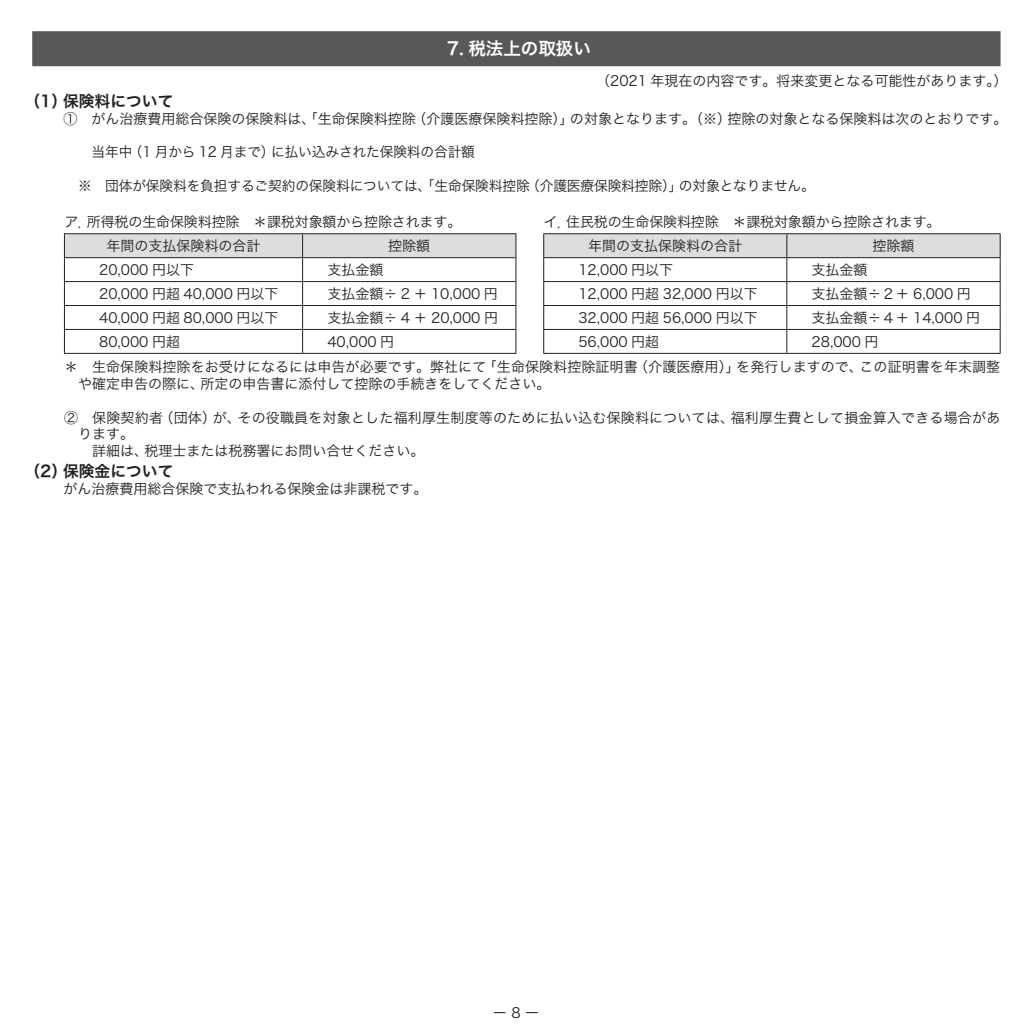
<style>
.page{position:relative;width:1032px;height:1032px;background:#fff}
.page>*{position:absolute;margin:0;border:0;box-sizing:border-box;transform-origin:0 0}
.t1{font:17.5px "Hira Kaku Std N W6";color:#fff}
.t2{font:15.75px "Hira Kaku Std N W6";color:#231f20}
.t3{font:14px/16.8px "Hira Kaku Std N W3";color:#231f20}
</style>
<div class="page">
<div style="left:32px;top:31px;width:968px;height:35px;background:#57585a"></div>
<hr style="left:64px;top:233px;width:239px;height:1px;background:#231f20">
<hr style="left:303px;top:233px;width:213px;height:1px;background:#231f20">
<hr style="left:543px;top:233px;width:244px;height:1px;background:#231f20">
<hr style="left:787px;top:233px;width:213px;height:1px;background:#231f20">
<hr style="left:64px;top:353px;width:239px;height:1px;background:#231f20">
<hr style="left:303px;top:353px;width:213px;height:1px;background:#231f20">
<hr style="left:543px;top:353px;width:244px;height:1px;background:#231f20">
<hr style="left:787px;top:353px;width:213px;height:1px;background:#231f20">
<svg style="left:64px;top:234px;width:937px;height:119px"></svg>
<p class="t1" style="left:447px;top:35px;width:146px">7. 税法上の取扱い</p>
<p class="t3" style="left:596px;top:72px;width:413px">（2021 年現在の内容です。将来変更となる可能性があります。）</p>
<p class="t2" style="left:24px;top:89px;width:151px">（1）保険料について</p>
<p class="t3" style="left:63px;top:110px;width:945px">①　がん治療費用総合保険の保険料は、「生命保険料控除（介護医療保険料控除）」の対象となります。（※）控除の対象となる保険料は次のとおりです。</p>
<p class="t3" style="left:78px;top:143px;width:398px">　当年中（1 月から 12 月まで）に払い込みされた保険料の合計額</p>
<p class="t3" style="left:78px;top:177px;width:738px">※　団体が保険料を負担するご契約の保険料については、「生命保険料控除（介護医療保険料控除）」の対象となりません。</p>
<p class="t3" style="left:64px;top:213px;width:398px">ア．所得税の生命保険料控除　＊課税対象額から控除されます。</p>
<p class="t3" style="left:544px;top:213px;width:398px">イ．住民税の生命保険料控除　＊課税対象額から控除されます。</p>
<p class="t3" style="left:106px;top:237px;width:155px">年間の支払保険料の合計</p>
<p class="t3" style="left:388px;top:237px;width:43px">控除額</p>
<p class="t3" style="left:588px;top:237px;width:155px">年間の支払保険料の合計</p>
<p class="t3" style="left:872px;top:237px;width:43px">控除額</p>
<p class="t3" style="left:99px;top:261px;width:96px">20,000 円以下</p>
<p class="t3" style="left:327px;top:261px;width:57px">支払金額</p>
<p class="t3" style="left:578px;top:261px;width:96px">12,000 円以下</p>
<p class="t3" style="left:811px;top:261px;width:57px">支払金額</p>
<p class="t3" style="left:99px;top:285px;width:181px">20,000 円超 40,000 円以下</p>
<p class="t3" style="left:327px;top:285px;width:172px">支払金額÷ 2 ＋ 10,000 円</p>
<p class="t3" style="left:578px;top:285px;width:181px">12,000 円超 32,000 円以下</p>
<p class="t3" style="left:811px;top:285px;width:161px">支払金額÷２＋ 6,000 円</p>
<p class="t3" style="left:99px;top:309px;width:181px">40,000 円超 80,000 円以下</p>
<p class="t3" style="left:327px;top:309px;width:172px">支払金額÷ 4 ＋ 20,000 円</p>
<p class="t3" style="left:578px;top:309px;width:181px">32,000 円超 56,000 円以下</p>
<p class="t3" style="left:811px;top:309px;width:170px">支払金額÷４＋ 14,000 円</p>
<p class="t3" style="left:99px;top:333px;width:82px">80,000 円超</p>
<p class="t3" style="left:327px;top:333px;width:68px">40,000 円</p>
<p class="t3" style="left:578px;top:333px;width:82px">56,000 円超</p>
<p class="t3" style="left:64px;top:328px;width:938px;line-height:25.6px;text-indent:748px">28,000 円<br>＊　生命保険料控除をお受けになるには申告が必要です。弊社にて「生命保険料控除証明書（介護医療用）」を発行しますので、この証明書を年末調整</p>
<p class="t3" style="left:78px;top:375px;width:474px">や確定申告の際に、所定の申告書に添付して控除の手続きをしてください。</p>
<p class="t3" style="left:78px;top:409px;width:924px;text-indent:-14px">②　保険契約者（団体）が、その役職員を対象とした福利厚生制度等のために払い込む保険料については、福利厚生費として損金算入できる場合があります。<br>　詳細は、税理士または税務署にお問い合せください。</p>
<p class="t2" style="left:24px;top:459px;width:151px">（2）保険金について</p>
<p class="t3" style="left:63px;top:480px;width:365px">がん治療費用総合保険で支払われる保険金は非課税です。</p>
<p class="t3" style="left:493px;top:1004px;width:48px">ー 8 ー</p>
</div>
